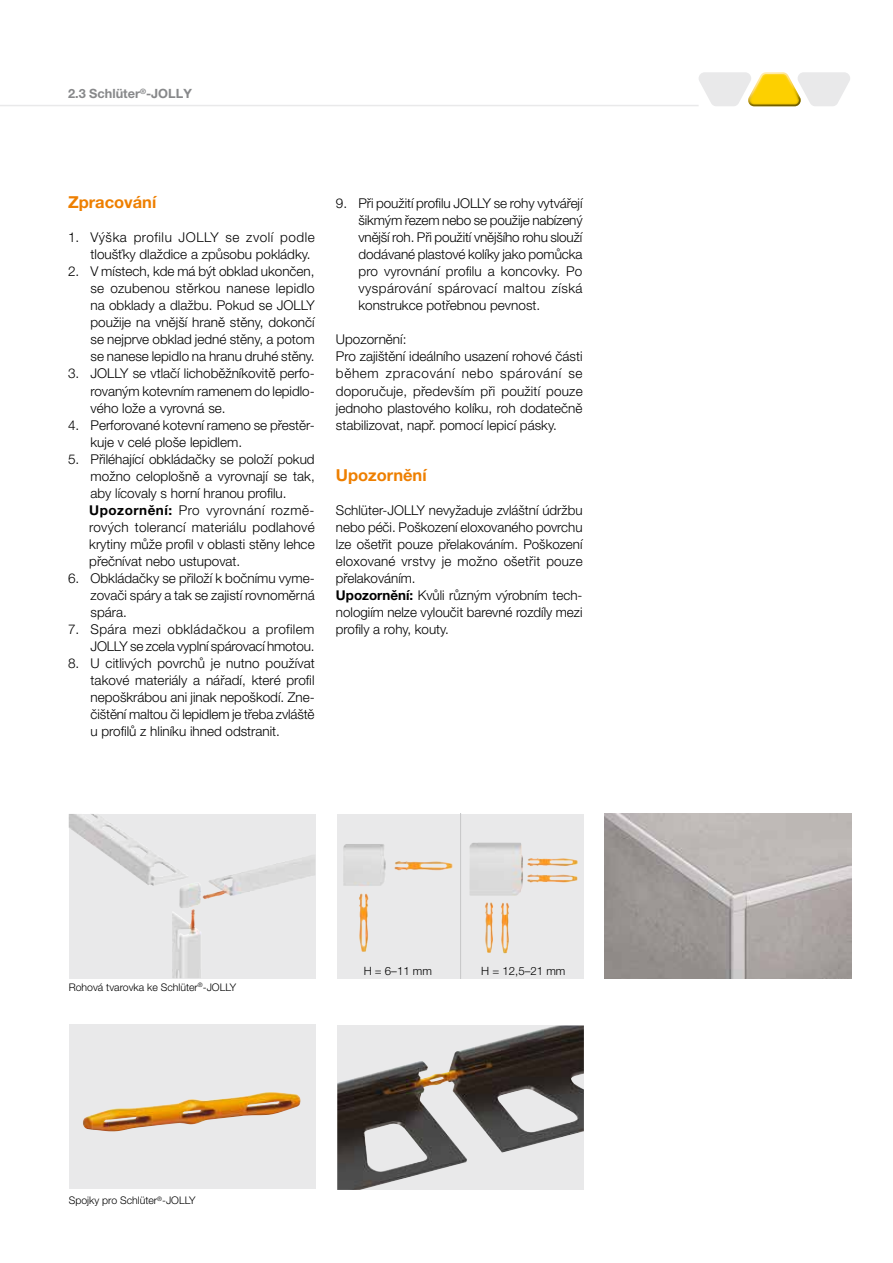
<style>
.page{position:relative;width:893px;height:1263px;background:#fff}
.page>*{position:absolute;margin:0;border:0;box-sizing:border-box;transform-origin:0 0}
.t1{font:700 16.5px "Helvetica Neue LT Pro";color:#ee7f00}
.t2{font:300 13.5px/17px "Helvetica Neue LT Pro";color:#000}
.t3{font:700 12.75px "Helvetica Neue LT Pro";color:#87888a}
.t4{font:300 11.4px "Helvetica Neue LTW1 G";color:#000}
.t5{font:300 10.5px "Helvetica Neue LT Pro";color:#000}
.s1{font-weight:700}
</style>
<div class="page">
<hr style="left:0;top:105px;width:699px;height:1px;background:#e9e9ea">
<svg style="left:699px;top:72px;width:151px;height:34px"></svg>
<img style="left:604px;top:814px;width:247px;height:164px">
<div style="left:69px;top:814px;width:246px;height:164px;background:#e9e9ea"></div>
<img style="left:69px;top:814px;width:216px;height:85px">
<div style="left:337px;top:814px;width:247px;height:164px;background:#e9e9ea"></div>
<hr style="left:460px;top:814px;width:1px;height:164px;background:#c6c7c8">
<img style="left:469px;top:842px;width:109px;height:54px">
<img style="left:343px;top:844px;width:110px;height:81px">
<div style="left:69px;top:1024px;width:246px;height:165px;background:#e9e9ea"></div>
<img style="left:83px;top:1092px;width:218px;height:40px">
<img style="left:337px;top:1025px;width:247px;height:165px">
<p class="t3" style="left:68px;top:86px;width:125px">2.3 Schlüter<sup>®</sup>-JOLLY</p>
<p class="t1" style="left:68px;top:192px;width:90px">Zpracování</p>
<p class="t2" style="left:91px;top:229px;width:226px;text-indent:-23px">1. Výška profilu JOLLY se zvolí podle tloušťky dlaždice a způsobu pokládky.</p>
<p class="t2" style="left:91px;top:263px;width:226px;text-align:justify;text-indent:-23px">2. V místech, kde má být obklad ukončen, se ozubenou stěrkou nanese lepidlo na obklady a dlažbu. Pokud se JOLLY použije na vnější hraně stěny, dokončí se nejprve obklad jedné stěny, a potom se nanese lepidlo na hranu druhé stěny.</p>
<p class="t2" style="left:91px;top:365px;width:226px;text-align:justify;text-indent:-23px">3. JOLLY se vtlačí lichoběžníkovitě perfo&shy;rovaným kotevním ramenem do lepidlo&shy;vého lože a vyrovná se.</p>
<p class="t2" style="left:91px;top:416px;width:226px;text-indent:-23px">4. Perforované kotevní rameno se přestěr&shy;kuje v celé ploše lepidlem.</p>
<p class="t2" style="left:89px;top:450px;width:227px;text-indent:-21px">5. Přiléhající obkládačky se položí pokud možno celoplošně a vyrovnají se tak, aby lícovaly s horní hranou profilu.<br><span class="s1">Upozornění:</span> Pro vyrovnání rozmě&shy;rových tolerancí materiálu podlahové krytiny může profil v oblasti stěny lehce přečnívat nebo ustupovat.</p>
<p class="t2" style="left:91px;top:569px;width:226px;text-align:justify;text-indent:-23px">6. Obkládačky se přiloží k bočnímu vyme&shy;zovači spáry a tak se zajistí rovnoměrná spára.</p>
<p class="t2" style="left:68px;top:620px;width:248px;text-align:right">7. Spára mezi obkládačkou a profilem<br>JOLLY se zcela vyplní spárovací hmotou.</p>
<p class="t2" style="left:91px;top:654px;width:226px;text-align:justify;text-indent:-23px">8. U citlivých povrchů je nutno používat takové materiály a nářadí, které profil nepoškrábou ani jinak nepoškodí. Zne&shy;čištění maltou či lepidlem je třeba zvláště u profilů z hliníku ihned odstranit.</p>
<p class="t2" style="left:358px;top:195px;width:226px;text-align:justify;text-indent:-23px">9. Při použití profilu JOLLY se rohy vytvářejí šikmým řezem nebo se použije nabízený vnější roh. Při použití vnějšího rohu slouží dodávané plastové kolíky jako pomůcka pro vyrovnání profilu a koncovky. Po vyspárování spárovací maltou získá konstrukce potřebnou pevnost.</p>
<p class="t2" style="left:336px;top:331px;width:248px">Upozornění:<br>Pro zajištění ideálního usazení rohové části během zpracování nebo spárování se doporučuje, především při použití pouze jednoho plastového kolíku, roh dodatečně stabilizovat, např. pomocí lepicí pásky.</p>
<p class="t1" style="left:336px;top:464px;width:92px">Upozornění</p>
<p class="t2" style="left:336px;top:501px;width:248px">Schlüter-JOLLY nevyžaduje zvláštní údržbu nebo péči. Poškození eloxovaného povrchu lze ošetřit pouze přelakováním. Poškození eloxované vrstvy je možno ošetřit pouze přelakováním.<br><span class="s1">Upozornění:</span> Kvůli různým výrobním tech&shy;nologiím nelze vyloučit barevné rozdíly mezi profily a rohy, kouty.</p>
<p class="t5" style="left:69px;top:981px;width:169px">Rohová tvarovka ke Schlüter<sup>®</sup>-JOLLY</p>
<p class="t5" style="left:69px;top:1194px;width:128px">Spojky pro Schlüter<sup>®</sup>-JOLLY</p>
<p class="t4" style="left:364px;top:964px;width:70px">H = 6–11 mm</p>
<p class="t4" style="left:481px;top:964px;width:86px">H = 12,5–21 mm</p>
</div>
